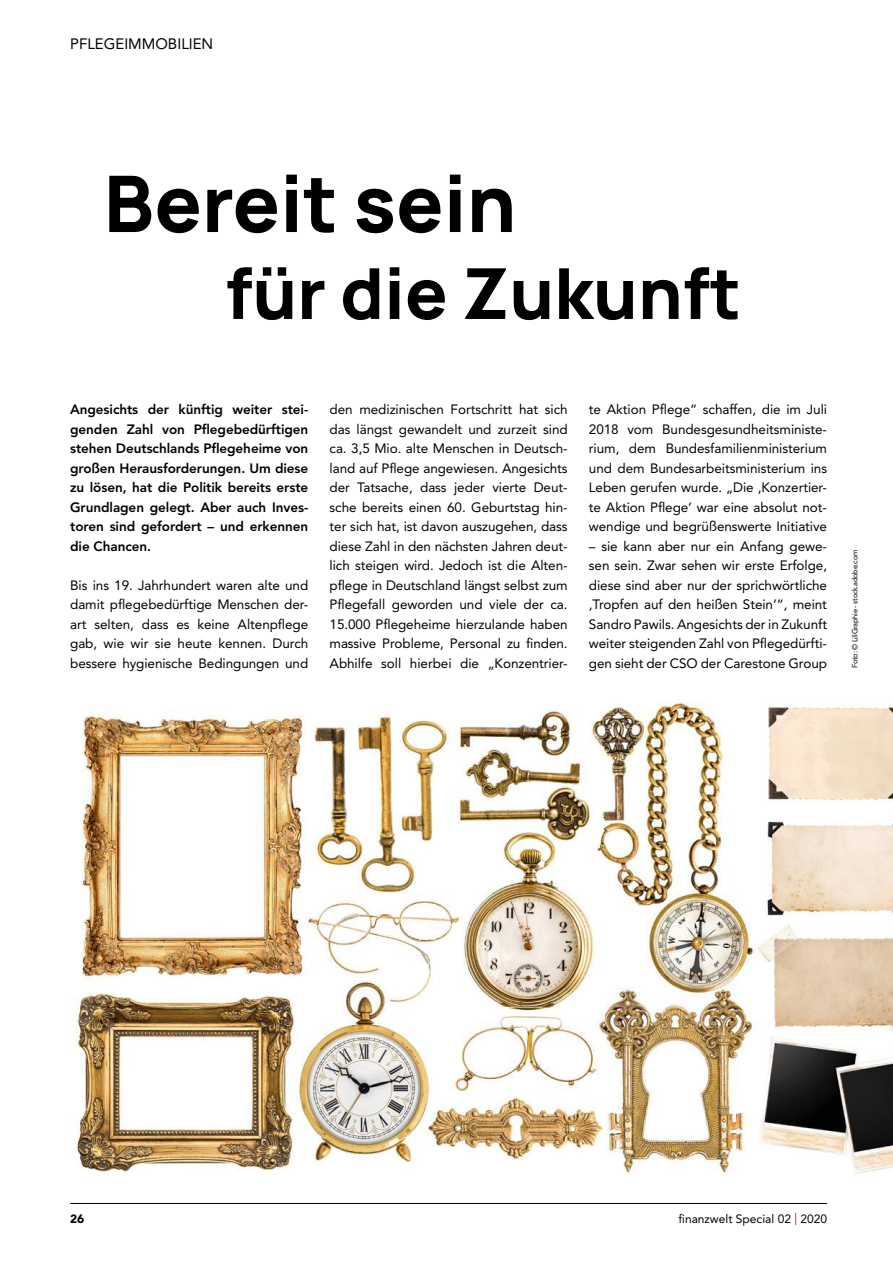
<style>
.page{position:relative;width:893px;height:1263px;background:#fff}
.page>*{position:absolute;margin:0;border:0;box-sizing:border-box;transform-origin:0 0}
.t1{font:800 75px "Manrope 3";color:#000}
.t2{font:800 67.5px "Manrope 3";color:#000}
.t3{font:15px "Avenir LT Std";color:#000}
.t4{font:13.5px/19.5px "Avenir LT Std";letter-spacing:-.005em;color:#000;text-align:justify}
.t5{font:800 13.5px/19.5px "Avenir LT Std";letter-spacing:-.005em;color:#000;text-align:justify}
.t6{font:12px "Avenir LT Std";color:#000}
.t7{font:900 12px "Avenir LT Std";color:#000}
.t8{font:7.5px "Avenir LT Std";letter-spacing:-.04em;color:#000}
.s1{color:#e30613}
</style>
<div class="page">
<hr style="left:70px;top:1203px;width:757px;height:1px;background:#000">
<img style="left:76px;top:700px;width:817px;height:476px">
<p class="t3" style="left:70px;top:35px;width:145px">PFLEGEIMMOBILIEN</p>
<h1 class="t1" style="left:104px;top:153px;width:414px">Bereit sein</h1>
<h2 class="t2" style="left:225px;top:248px;width:517px">für die Zukunft</h2>
<p class="t5" style="left:70px;top:400px;width:240px">Angesichts der künftig weiter stei&shy;genden Zahl von Pflegebedürftigen stehen Deutschlands Pflegeheime von großen Herausforderungen. Um diese zu lösen, hat die Politik bereits erste Grundlagen gelegt. Aber auch Inves&shy;toren sind gefordert – und erkennen die Chancen.</p>
<p class="t4" style="left:70px;top:575px;width:240px">Bis ins 19. Jahrhundert waren alte und damit pflegebedürftige Menschen der&shy;art selten, dass es keine Altenpflege gab, wie wir sie heute kennen. Durch bessere hygienische Bedingungen und</p>
<p class="t4" style="left:330px;top:400px;width:240px">den medizinischen Fortschritt hat sich das längst gewandelt und zurzeit sind ca. 3,5 Mio. alte Menschen in Deutsch&shy;land auf Pflege angewiesen. Angesichts der Tatsache, dass jeder vierte Deut&shy;sche bereits einen 60. Geburtstag hin&shy;ter sich hat, ist davon auszugehen, dass diese Zahl in den nächsten Jahren deut&shy;lich steigen wird. Jedoch ist die Alten&shy;pflege in Deutschland längst selbst zum Pflegefall geworden und viele der ca.<br>15.000 Pflegeheime hierzulande haben massive Probleme, Personal zu finden.<br>Abhilfe soll hierbei die „Konzentrier-</p>
<p class="t4" style="left:589px;top:400px;width:240px">te Aktion Pflege“ schaffen, die im Juli 2018 vom Bundesgesundheitsministe&shy;rium, dem Bundesfamilienministerium und dem Bundesarbeitsministerium ins Leben gerufen wurde. „Die ‚Konzertier&shy;te Aktion Pflege‘ war eine absolut not&shy;wendige und begrüßenswerte Initiative</p>
<p class="t4" style="left:589px;top:537px;width:240px">– sie kann aber nur ein Anfang gewe&shy;sen sein. Zwar sehen wir erste Erfolge, diese sind aber nur der sprichwörtliche ‚Tropfen auf den heißen Stein‘“, meint Sandro Pawils. Angesichts der in Zukunft weiter steigenden Zahl von Pflegedürfti&shy;gen sieht der CSO der Carestone Group</p>
<p class="t8" style="left:850px;top:668px;width:120px;rotate:-90deg">Foto: © LiliGraphie - stock.adobe.com</p>
<p class="t7" style="left:70px;top:1212px;width:16px">26</p>
<p class="t6" style="left:679px;top:1212px;width:150px">finanzwelt Special 02 <span class="s1">|</span> 2020</p>
</div>
